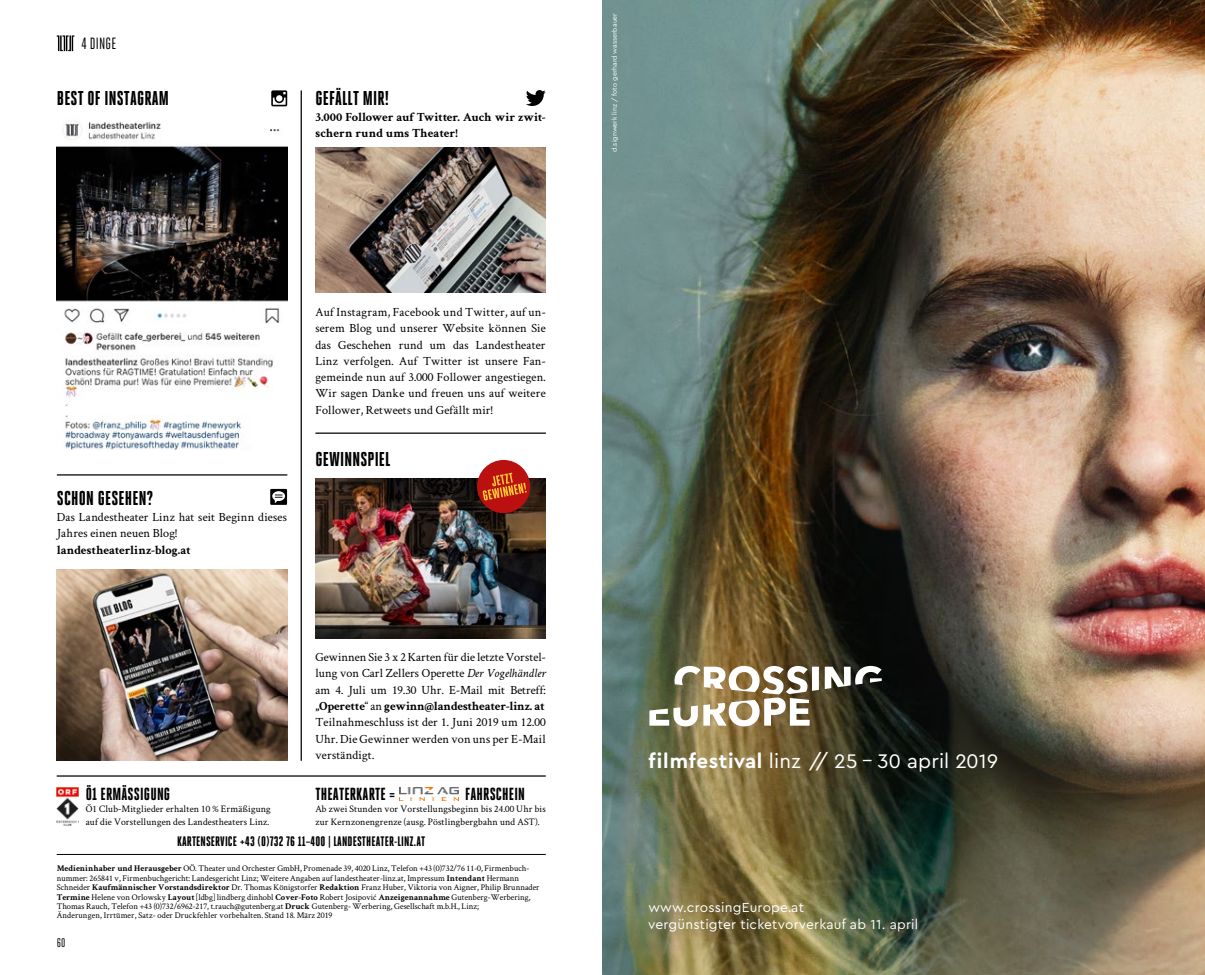
<style>
.page{position:relative;width:1205px;height:975px;background:#fff}
.page>*{position:absolute;margin:0;border:0;box-sizing:border-box;transform-origin:0 0}
.t1{font:20.62px "Cera";letter-spacing:.01em;color:#fff}
.FOYER5_FLIESSTEXT{font:800 20px "Heroic Condensed";letter-spacing:.01em;color:#000}
.FOYER5_HEADLINE{font:800 17.5px "Heroic Condensed";letter-spacing:.01em;color:#000}
.FOYER5_GASTSPIEL_BOL{font:800 17.5px "Heroic Condensed";letter-spacing:.01em;color:#000}
.t2{font:16.25px "Heroic Condensed";letter-spacing:.01em;color:#000}
.t3{font:13.75px/17.5px "Cera";letter-spacing:.015em;color:#fff}
.FOYER5_GASTSPIEL_BOL-2{font:800 13.75px "Heroic Condensed";letter-spacing:.01em;color:#000}
.FOYER5_FLIESSTEXT-2{font:12.5px/16.2px "Crimson Text";letter-spacing:.01em;color:#000;text-align:justify}
.FOYER5_FLIESSTEXT-3{font:700 12.5px/16.2px "Crimson Text";letter-spacing:-.005em;color:#000}
.t4{font:12.5px "Heroic Condensed";color:#000}
.FOYER5_GASTSPIEL_BOL-3{font:10px/12.5px "Crimson Text";letter-spacing:.01em;color:#000}
.FOYER5_Impressum{font:8.75px/9.4px "Crimson Text";color:#000}
.t5{font:6.88px "Cera";letter-spacing:.005em;color:#fff}
.s1{font-style:italic}
.s2{font-weight:700}
</style>
<div class="page">
<img style="left:399px;top:787px;width:59px;height:13px">
<hr style="left:57px;top:775px;width:489px;height:1px;background:#000">
<hr style="left:57px;top:854px;width:489px;height:1px;background:#000">
<img style="left:57px;top:787px;width:22px;height:38px">
<img style="left:602px;top:0;width:603px;height:974px">
<svg style="left:649px;top:665px;width:170px;height:61px"></svg>
<svg style="left:825px;top:666px;width:57px;height:23px"></svg>
<hr style="left:315px;top:432px;width:231px;height:2px;background:#000">
<hr style="left:301px;top:90px;width:1px;height:670px;background:#000">
<hr style="left:57px;top:474px;width:230px;height:1px;background:#000">
<svg style="left:271px;top:90px;width:16px;height:16px"></svg>
<img style="left:57px;top:569px;width:230px;height:191px">
<img style="left:57px;top:121px;width:230px;height:328px">
<img style="left:315px;top:478px;width:231px;height:160px">
<div style="left:477px;top:460px;width:53px;height:53px;background:#ba1110;border-radius:50%"></div>
<svg style="left:482px;top:472px;width:45px;height:28px"></svg>
<svg style="left:270px;top:489px;width:17px;height:16px"></svg>
<svg style="left:526px;top:90px;width:20px;height:16px"></svg>
<img style="left:315px;top:147px;width:231px;height:146px">
<svg style="left:57px;top:35px;width:17px;height:16px"></svg>
<p class="t2" style="left:81px;top:35px;width:36px">4 DINGE</p>
<p class="FOYER5_FLIESSTEXT" style="left:57px;top:87px;width:114px">BEST OF INSTAGRAM</p>
<p class="FOYER5_FLIESSTEXT" style="left:315px;top:87px;width:75px">GEFÄLLT MIR!</p>
<p class="FOYER5_FLIESSTEXT-3" style="left:315px;top:108px;width:232px">3.000 Follower auf Twitter. Auch wir zwit&shy;schern rund ums Theater!</p>
<p class="FOYER5_FLIESSTEXT" style="left:57px;top:487px;width:98px">SCHON GESEHEN?</p>
<p class="FOYER5_FLIESSTEXT-2" style="left:57px;top:508px;width:232px">Das Landestheater Linz hat seit Beginn dieses<br>Jahres einen neuen Blog!</p>
<p class="FOYER5_FLIESSTEXT-3" style="left:57px;top:540px;width:135px">landestheaterlinz-blog.at</p>
<p class="FOYER5_FLIESSTEXT-2" style="left:315px;top:303px;width:232px">Auf Instagram, Facebook und Twitter, auf un&shy;serem Blog und unserer Website können Sie das Geschehen rund um das Landestheater Linz verfolgen. Auf Twitter ist unsere Fan&shy;gemeinde nun auf 3.000 Follower angestiegen.<br>Wir sagen Danke und freuen uns auf weitere Follower, Retweets und Gefällt mir!</p>
<p class="FOYER5_FLIESSTEXT" style="left:315px;top:448px;width:77px">GEWINNSPIEL</p>
<p class="FOYER5_FLIESSTEXT-2" style="left:315px;top:648px;width:232px">Gewinnen Sie 3 x 2 Karten für die letzte Vorstel&shy;lung von Carl Zellers Operette <span class="s1">Der Vogelhändler </span>am 4. Juli um 19.30 Uhr. E-Mail mit Betreff: <span class="s2">„Operette</span>“ an <span class="s2">gewinn@landestheater-linz. at</span></p>
<p class="FOYER5_FLIESSTEXT-2" style="left:315px;top:713px;width:232px">Teilnahmeschluss ist der 1. Juni 2019 um 12.00<br>Uhr. Die Gewinner werden von uns per E-Mail verständigt.</p>
<p class="FOYER5_GASTSPIEL_BOL" style="left:86px;top:784px;width:86px">Ö1 ERMÄSSIGUNG</p>
<p class="FOYER5_GASTSPIEL_BOL-3" style="left:86px;top:802px;width:187px">Ö1 Club-Mitglieder erhalten 10 % Ermäßigung</p>
<p class="FOYER5_GASTSPIEL_BOL-3" style="left:86px;top:815px;width:185px">auf die Vorstellungen des Landestheaters Linz.</p>
<p class="FOYER5_GASTSPIEL_BOL-2" style="left:177px;top:833px;width:250px">KARTENSERVICE +43 (0)732 76 11–400 | LANDESTHEATER-LINZ.AT</p>
<p class="FOYER5_HEADLINE" style="left:315px;top:784px;width:81px">THEATERKARTE =</p>
<p class="FOYER5_HEADLINE" style="left:465px;top:784px;width:61px">FAHRSCHEIN</p>
<p class="FOYER5_GASTSPIEL_BOL-3" style="left:315px;top:802px;width:232px">Ab zwei Stunden vor Vorstellungsbeginn bis 24.00 Uhr bis zur Kernzonengrenze (ausg. Pöstlingbergbahn und AST).</p>
<p class="FOYER5_Impressum" style="left:57px;top:863px;width:484px"><span class="s2">Medieninhaber und Herausgeber</span> OÖ. Theater und Orchester GmbH, Promenade 39, 4020 Linz, Telefon +43 (0)732/76 11-0, Firmenbuch&shy;nummer: 265841 v, Firmenbuchgericht: Landesgericht Linz; Weitere Angaben auf landestheater-linz.at, Impressum <span class="s2">Intendant</span> Hermann Schneider <span class="s2">Kaufmännischer Vorstandsdirektor</span> Dr. Thomas Königstorfer <span class="s2">Redaktion</span> Franz Huber, Viktoria von Aigner, Philip Brunnader <span class="s2">Termine</span> Helene von Orlowsky <span class="s2">Layout</span> [ldbg] lindberg dinhobl <span class="s2">Cover-Foto</span> Robert Josipović <span class="s2">Anzeigenannahme</span> Gutenberg-Werbering, Thomas Rauch, Telefon +43 (0)732/6962-217, t.rauch@gutenberg.at <span class="s2">Druck</span> Gutenberg- Werbering, Gesellschaft m.b.H., Linz;<br>Änderungen, Irrtümer, Satz- oder Druckfehler vorbehalten. Stand 18. März 2019</p>
<h3 class="t4" style="left:57px;top:935px;width:10px">60</h3>
<p class="t5" style="left:610px;top:152px;width:140px;rotate:-90deg">d.signwerk linz / foto gerhard wasserbauer</p>
<p class="t1" style="left:648px;top:747px;width:351px"><span class="s2">filmfestival</span> linz // 25 – 30 april 2019</p>
<p class="t3" style="left:648px;top:897px;width:271px">www.crossingEurope.at<br>vergünstigter ticketvorverkauf ab 11. april</p>
</div>
